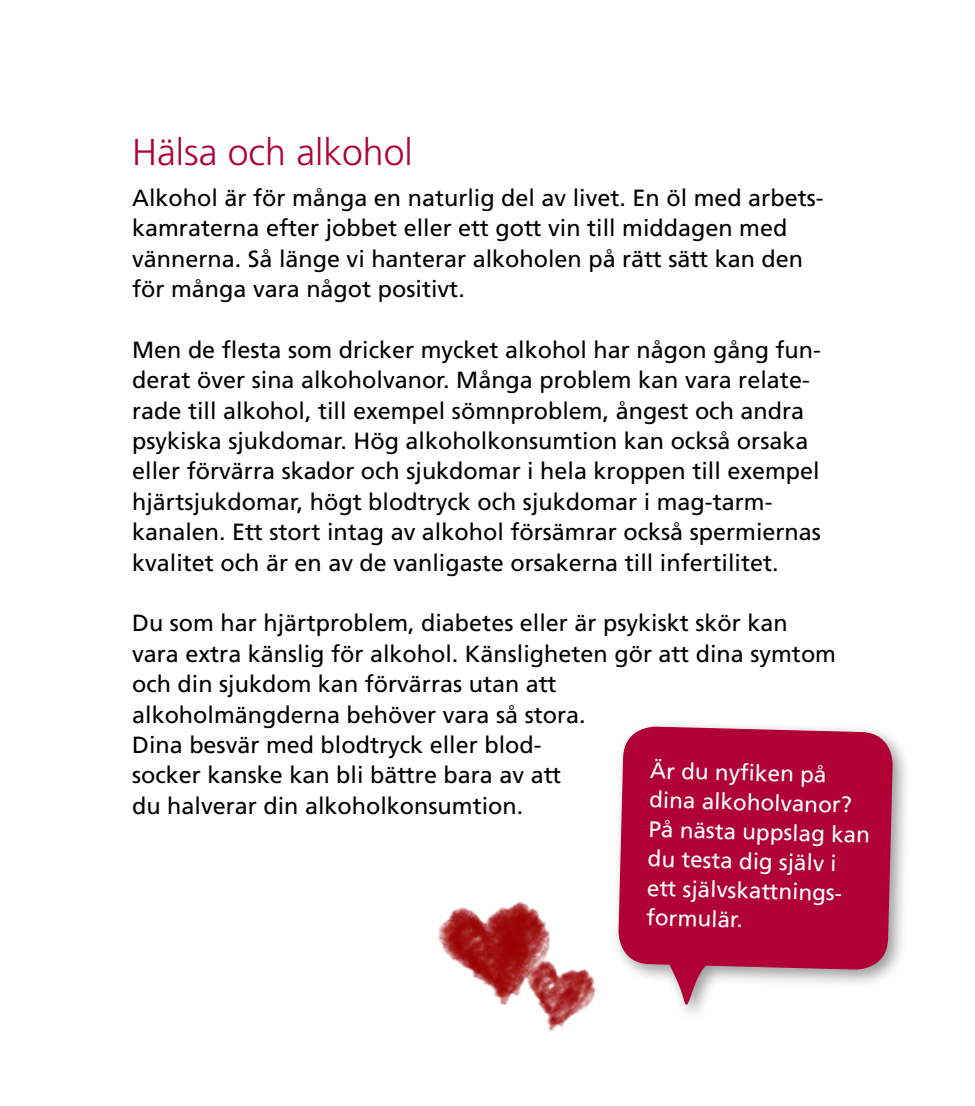
<style>
.page{position:relative;width:975px;height:1106px;background:#fff}
.page>*{position:absolute;margin:0;border:0;box-sizing:border-box;transform-origin:0 0}
.t1{font:300 37.5px "Frutiger SLLOTF";color:#b10035}
.t2{font:23.5px/30.5px "Frutiger SLLOTF";color:#000}
.t3{font:22.5px/29.5px "Frutiger SLLOTF";color:#fff}
</style>
<div class="page">
<div style="left:611px;top:719px;width:301px;height:304px;background:#000;opacity:.4"></div>
<div style="left:617px;top:725px;width:276px;height:245px;background:#b10035"></div>
<svg style="left:666px;top:959px;width:45px;height:60px"></svg>
<img style="left:438px;top:865px;width:183px;height:166px">
<h1 class="t1" style="left:132px;top:131px;width:282px">Hälsa och alkohol</h1>
<p class="t2" style="left:132px;top:182px;width:693px">Alkohol är för många en naturlig del av livet. En öl med arbets&shy;kamraterna efter jobbet eller ett gott vin till middagen med vännerna. Så länge vi hanterar alkoholen på rätt sätt kan den för många vara något positivt.</p>
<p class="t2" style="left:132px;top:334px;width:690px">Men de flesta som dricker mycket alkohol har någon gång fun&shy;derat över sina alkoholvanor. Många problem kan vara relate&shy;rade till alkohol, till exempel sömnproblem, ångest och andra psykiska sjukdomar. Hög alkoholkonsumtion kan också orsaka eller förvärra skador och sjukdomar i hela kroppen till exempel hjärtsjukdomar, högt blodtryck och sjukdomar i mag-tarm&shy;kanalen. Ett stort intag av alkohol försämrar också spermiernas kvalitet och är en av de vanligaste orsakerna till infertilitet.</p>
<p class="t2" style="left:132px;top:607px;width:705px">Du som har hjärtproblem, diabetes eller är psykiskt skör kan vara extra känslig för alkohol. Känsligheten gör att dina symtom och din sjukdom kan förvärras utan att<br>alkoholmängderna behöver vara så stora.<br>Dina besvär med blodtryck eller blod-<br>socker kanske kan bli bättre bara av att<br>du halverar din alkoholkonsumtion.</p>
<p class="t3" style="left:650px;top:754px;width:223px;rotate:2deg">Är du nyfi ken på dina alkoholvanor?<br>På nästa uppslag kan du testa dig själv i ett självskattnings&shy;formulär.</p>
</div>
